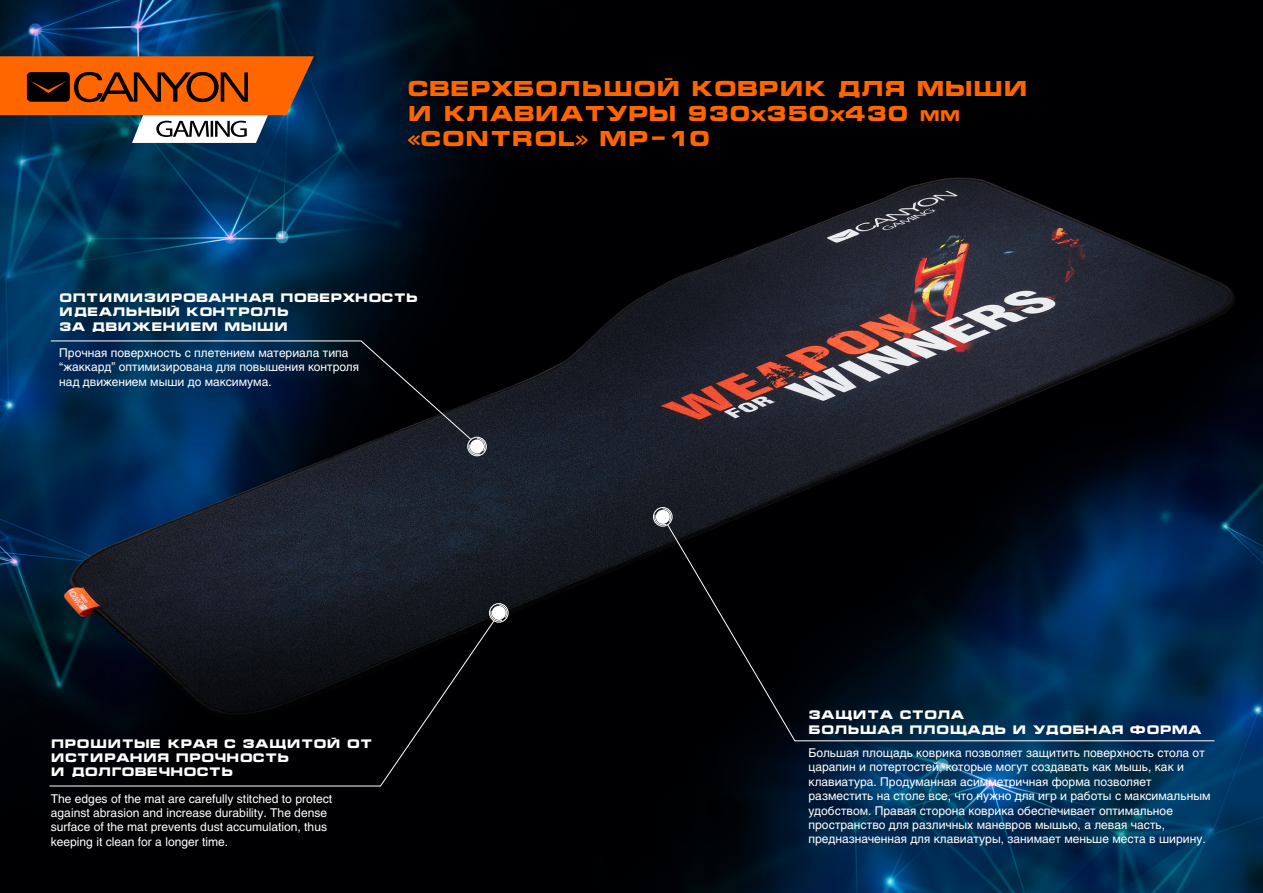
<style>
.page{position:relative;width:1263px;height:893px;background:#fff}
.page>*{position:absolute;margin:0;border:0;box-sizing:border-box;transform-origin:0 0}
.t1{font:700 21px/25.2px "Micra C";color:#f60}
.t2{font:12px/14.4px "Helios C";color:#fff}
.t3{font:700 12px/14.4px "Micra C";color:#fff}
.s1{font-size:15px}
</style>
<div class="page">
<img style="left:0;top:0;width:1263px;height:893px">
<svg style="left:0;top:56px;width:314px;height:87px;background:#a45d2e"></svg>
<div style="left:467px;top:437px;width:20px;height:19px;border:1px solid #fff;border-radius:50%"></div>
<svg style="left:50px;top:340px;width:435px;height:115px;background:#05203a"></svg>
<svg style="left:655px;top:509px;width:16px;height:16px"></svg>
<div style="left:653px;top:507px;width:20px;height:20px;border:1px solid #fff;border-radius:50%"></div>
<svg style="left:491px;top:605px;width:16px;height:16px"></svg>
<div style="left:489px;top:603px;width:20px;height:20px;border:1px solid #fff;border-radius:50%"></div>
<svg style="left:667px;top:524px;width:548px;height:218px;background:#01162c"></svg>
<svg style="left:49px;top:620px;width:446px;height:167px;background:#06080d"></svg>
<h1 class="t1" style="left:408px;top:76px;width:622px">СВЕРХБОЛЬШОЙ КОВРИК ДЛЯ МЫШИ<br>И КЛАВИАТУРЫ 930<span class="s1">Х</span>350<span class="s1">Х</span>430 <span class="s1">MM </span>«CONTROL» MP-10</h1>
<p class="t3" style="left:59px;top:291px;width:360px">ОПТИМИЗИРОВАННАЯ ПОВЕРХНОСТЬ<br>ИДЕАЛЬНЫЙ КОНТРОЛЬ<br>ЗА ДВИЖЕНИЕМ МЫШИ</p>
<p class="t2" style="left:59px;top:345px;width:301px">Прочная поверхность с плетением материала типа “жаккард” оптимизирована для повышения контроля над движением мыши до максимума.</p>
<p class="t3" style="left:51px;top:736px;width:323px">ПРОШИТЫЕ КРАЯ С ЗАЩИТОЙ ОТ<br>ИСТИРАНИЯ ПРОЧНОСТЬ<br>И ДОЛГОВЕЧНОСТЬ</p>
<p class="t2" style="left:51px;top:791px;width:283px">The edges of the mat are carefully stitched to protect against abrasion and increase durability. The dense surface of the mat prevents dust accumulation, thus keeping it clean for a longer time.</p>
<p class="t3" style="left:808px;top:708px;width:395px">ЗАЩИТА СТОЛА<br>БОЛЬШАЯ ПЛОЩАДЬ И УДОБНАЯ ФОРМА</p>
<p class="t2" style="left:808px;top:745px;width:403px">Большая площадь коврика позволяет защитить поверхность стола от царапин и потертостей, которые могут создавать как мышь, как и клавиатура. Продуманная асимметричная форма позволяет разместить на столе все, что нужно для игр и работы с максимальным удобством. Правая сторона коврика обеспечивает оптимальное пространство для различных маневров мышью, а левая часть, предназначенная для клавиатуры, занимает меньше места в ширину.</p>
</div>
